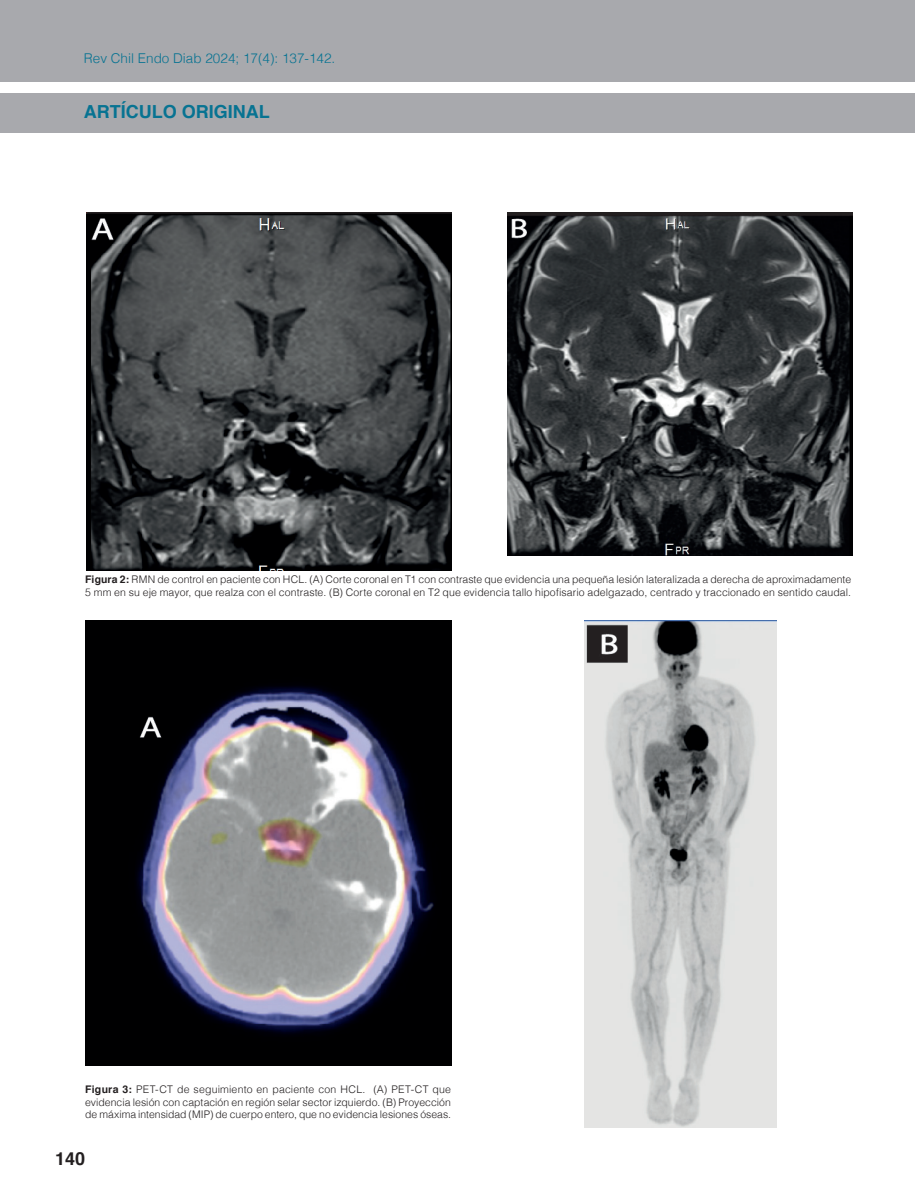
<style>
.page{position:relative;width:915px;height:1191px;background:#fff}
.page>*{position:absolute;margin:0;border:0;box-sizing:border-box;transform-origin:0 0}
.t1{font:700 18px "Helvetica";color:#077392}
.t2{font:700 18px "Helvetica";color:#231f20}
.t3{font:300 13.5px "Helvetica";color:#077392}
.Figuras{font:300 10.5px/12.6px "Helvetica";letter-spacing:.005em;color:#231f20}
.s1{font-weight:700}
</style>
<div class="page">
<div style="left:0;top:0;width:914px;height:81px;background:#a8a9ad"></div>
<div style="left:0;top:93px;width:914px;height:40px;background:#a8a9ad"></div>
<img style="left:507px;top:212px;width:345px;height:343px">
<img style="left:85px;top:621px;width:366px;height:444px">
<img style="left:584px;top:621px;width:191px;height:506px">
<img style="left:86px;top:213px;width:365px;height:357px">
<p class="t3" style="left:84px;top:46px;width:253px">Rev Chil Endo Diab 2024; 17(4): 137-142.</p>
<h1 class="t1" style="left:84px;top:97px;width:187px">ARTÍCULO ORIGINAL</h1>
<p class="Figuras" style="left:85px;top:572px;width:767px"><span class="s1">Figura 2:</span> RMN de control en paciente con HCL. (A) Corte coronal en T1 con contraste que evidencia una pequeña lesión lateralizada a derecha de aproximadamente<br>5 mm en su eje mayor, que realza con el contraste. (B) Corte coronal en T2 que evidencia tallo hipofisario adelgazado, centrado y traccionado en sentido caudal.</p>
<p class="Figuras" style="left:85px;top:1082px;width:367px;text-align:justify"><span class="s1">Figura 3:</span> PET-CT de seguimiento en paciente con HCL. (A) PET-CT que evidencia lesión con captación en región selar sector izquierdo. (B) Proyección de máxima intensidad (MIP) de cuerpo entero, que no evidencia lesiones óseas.</p>
<h1 class="t2" style="left:55px;top:1144px;width:31px">140</h1>
</div>
